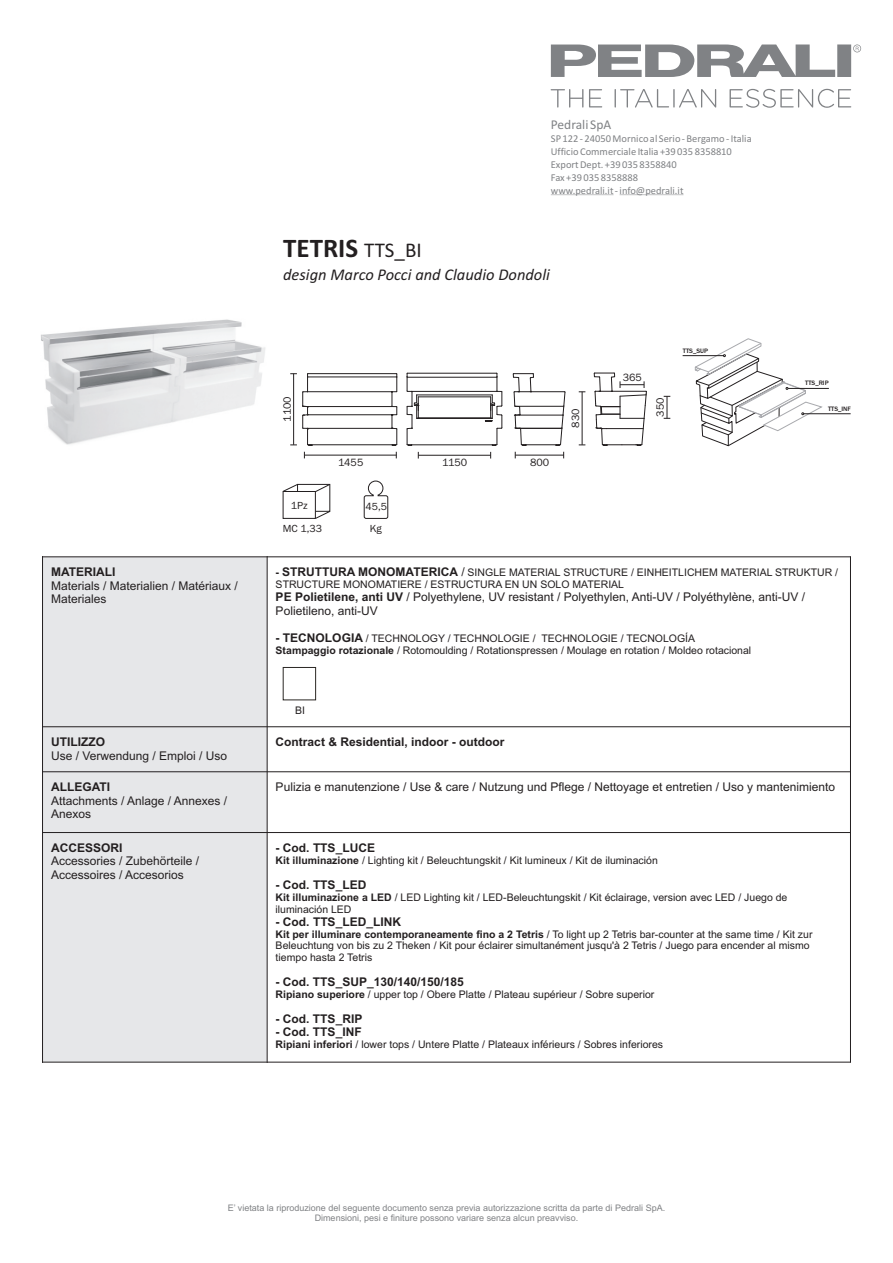
<style>
.page{position:relative;width:893px;height:1263px;background:#fff}
.page>*{position:absolute;margin:0;border:0;box-sizing:border-box;transform-origin:0 0}
.t1{font:700 27px "Calibri";color:#231f20}
.t2{font:italic 16.5px "Calibri";color:#231f20}
.t3{font:13.5px "Calibri";color:#808285}
.t4{font:12px/13.4px "Arial";color:#231f20}
.t5{font:700 12px "Arial";color:#231f20}
.t6{font:10.95px "Franklin Gothic";color:#231f20}
.t7{font:10.65px "Franklin Gothic";color:#231f20}
.t8{font:10.5px/11.7px "Arial";color:#231f20}
.t9{font:10.5px/12.8px "Calibri";color:#808285}
.t10{font:9px/10.1px "Arial";color:#808285;text-align:center}
.t11{font:500 6.6px "Franklin Gothic";color:#231f20}
.s1{font-weight:400;font-size:21px}
.s2{font-weight:700}
.s3{font-weight:700;font-size:12px}
.s4{font-size:12px}
</style>
<div class="page">
<div style="left:43px;top:557px;width:224px;height:170px;background:#e6e7e9"></div>
<div style="left:43px;top:727px;width:224px;height:45px;background:#e6e7e9"></div>
<div style="left:43px;top:772px;width:224px;height:60px;background:#e6e7e9"></div>
<div style="left:43px;top:832px;width:224px;height:230px;background:#e6e7e9"></div>
<hr style="left:42px;top:556px;width:1px;height:506px;background:#231f20">
<hr style="left:267px;top:556px;width:1px;height:506px;background:#231f20">
<hr style="left:850px;top:556px;width:1px;height:506px;background:#231f20">
<hr style="left:42px;top:1062px;width:809px;height:1px;background:#231f20">
<hr style="left:42px;top:832px;width:809px;height:1px;background:#231f20">
<hr style="left:42px;top:771px;width:809px;height:1px;background:#231f20">
<hr style="left:42px;top:726px;width:809px;height:1px;background:#231f20">
<hr style="left:42px;top:556px;width:809px;height:1px;background:#231f20">
<div style="left:283px;top:667px;width:33px;height:33px;border:1px solid #2a2723"></div>
<svg style="left:364px;top:481px;width:24px;height:38px"></svg>
<svg style="left:282px;top:484px;width:49px;height:35px"></svg>
<hr style="left:305px;top:455px;width:91px;height:1px;background:#231f20">
<hr style="left:515px;top:455px;width:49px;height:1px;background:#231f20">
<hr style="left:582px;top:392px;width:1px;height:53px;background:#231f20">
<hr style="left:308px;top:373px;width:88px;height:1px;background:#231f20">
<hr style="left:308px;top:377px;width:88px;height:1px;background:#231f20">
<hr style="left:308px;top:391px;width:84px;height:1px;background:#231f20">
<hr style="left:307px;top:406px;width:85px;height:1px;background:#231f20">
<hr style="left:307px;top:414px;width:85px;height:1px;background:#231f20">
<hr style="left:307px;top:428px;width:85px;height:1px;background:#231f20">
<hr style="left:308px;top:444px;width:88px;height:1px;background:#231f20">
<svg style="left:391px;top:373px;width:7px;height:73px"></svg>
<svg style="left:290px;top:373px;width:23px;height:73px"></svg>
<hr style="left:515px;top:406px;width:48px;height:1px;background:#231f20">
<hr style="left:515px;top:415px;width:48px;height:1px;background:#231f20">
<hr style="left:531px;top:391px;width:34px;height:1px;background:#231f20">
<hr style="left:516px;top:428px;width:45px;height:1px;background:#231f20">
<hr style="left:522px;top:444px;width:38px;height:1px;background:#231f20">
<svg style="left:556px;top:391px;width:9px;height:55px"></svg>
<svg style="left:513px;top:373px;width:21px;height:73px"></svg>
<img style="left:41px;top:319px;width:224px;height:126px">
<hr style="left:683px;top:355px;width:40px;height:1px;background:#231f20">
<hr style="left:788px;top:388px;width:41px;height:1px;background:#231f20">
<hr style="left:804px;top:413px;width:47px;height:1px;background:#231f20">
<svg style="left:695px;top:338px;width:127px;height:108px"></svg>
<hr style="left:412px;top:391px;width:85px;height:1px;background:#231f20">
<hr style="left:417px;top:395px;width:75px;height:1px;background:#231f20">
<hr style="left:407px;top:445px;width:90px;height:1px;background:#231f20">
<hr style="left:418px;top:418px;width:73px;height:1px;background:#231f20">
<hr style="left:418px;top:397px;width:73px;height:1px;background:#231f20">
<hr style="left:407px;top:373px;width:90px;height:1px;background:#231f20">
<hr style="left:407px;top:377px;width:90px;height:1px;background:#231f20">
<svg style="left:406px;top:373px;width:13px;height:73px"></svg>
<svg style="left:485px;top:373px;width:18px;height:73px"></svg>
<hr style="left:418px;top:455px;width:73px;height:1px;background:#231f20">
<svg style="left:664px;top:396px;width:6px;height:23px"></svg>
<svg style="left:594px;top:373px;width:53px;height:73px"></svg>
<hr style="left:551px;top:195px;width:62px;height:1px;background:#808285">
<hr style="left:620px;top:195px;width:63px;height:1px;background:#808285">
<svg style="left:551px;top:44px;width:310px;height:64px"></svg>
<p class="t3" style="left:551px;top:119px;width:62px">Pedrali SpA</p>
<p class="t9" style="left:551px;top:133px;width:202px">SP 122 - 24050 Mornico al Serio - Bergamo - Italia Ufficio Commerciale Italia +39 035 8358810<br>Export Dept. +39 035 8358840<br>Fax +39 035 8358888<br>www.pedrali.it - info@pedrali.it</p>
<p class="t1" style="left:283px;top:237px;width:140px">TETRIS <span class="s1">TTS_BI</span></p>
<p class="t2" style="left:283px;top:268px;width:268px">design Marco Pocci and Claudio Dondoli</p>
<p class="t6" style="left:283px;top:421px;width:27px;rotate:-90deg">1100</p>
<p class="t6" style="left:572px;top:428px;width:21px;rotate:-90deg">830</p>
<p class="t6" style="left:338px;top:458px;width:27px">1455</p>
<p class="t6" style="left:442px;top:458px;width:27px">1150</p>
<p class="t6" style="left:530px;top:458px;width:21px">800</p>
<p class="t7" style="left:291px;top:501px;width:18px">1Pz</p>
<p class="t7" style="left:365px;top:503px;width:23px">45,5</p>
<p class="t7" style="left:283px;top:525px;width:41px">MC 1,33</p>
<p class="t7" style="left:370px;top:525px;width:14px">Kg</p>
<p class="t6" style="left:623px;top:373px;width:21px">365</p>
<p class="t6" style="left:656px;top:417px;width:21px;rotate:-90deg">350</p>
<p class="t11" style="left:683px;top:348px;width:27px">TTS_SUP</p>
<p class="t11" style="left:805px;top:381px;width:25px">TTS_RIP</p>
<p class="t11" style="left:828px;top:406px;width:24px">TTS_INF</p>
<p class="t4" style="left:51px;top:566px;width:188px"><span class="s2">MATERIALI<br></span>Materials / Materialien / Matériaux /<br>Materiales</p>
<p class="t8" style="left:276px;top:567px;width:564px"><span class="s2">-</span> <span class="s3">STRUTTURA MONOMATERICA</span> <span class="s4">/</span> SINGLE MATERIAL STRUCTURE / EINHEITLICHEM MATERIAL STRUKTUR /<br>STRUCTURE MONOMATIERE / ESTRUCTURA EN UN SOLO MATERIAL</p>
<p class="t4" style="left:276px;top:591px;width:531px"><span class="s2">PE Polietilene, anti UV</span> / Polyethylene, UV resistant / Polyethylen, Anti-UV / Polyéthylène, anti-UV /<br>Polietileno, anti-UV</p>
<p class="t8" style="left:276px;top:633px;width:477px"><span class="s3">- TECNOLOGIA</span> / TECHNOLOGY / TECHNOLOGIE / TECHNOLOGIE / TECNOLOGÍA<br><span class="s2">Stampaggio rotazionale</span> / Rotomoulding / Rotationspressen / Moulage en rotation / Moldeo rotacional</p>
<p class="t8" style="left:295px;top:706px;width:11px">BI</p>
<p class="t4" style="left:51px;top:736px;width:178px"><span class="s2">UTILIZZO<br></span>Use / Verwendung / Emploi / Uso</p>
<p class="t5" style="left:276px;top:737px;width:230px">Contract &amp; Residential, indoor - outdoor</p>
<p class="t4" style="left:51px;top:781px;width:178px"><span class="s2">ALLEGATI<br></span>Attachments / Anlage / Annexes /<br>Anexos</p>
<p class="t4" style="left:276px;top:781px;width:561px">Pulizia e manutenzione / Use &amp; care / Nutzung und Pflege / Nettoyage et entretien / Uso y mantenimiento</p>
<p class="t4" style="left:51px;top:842px;width:150px"><span class="s2">ACCESSORI<br></span>Accessories / Zubehörteile /<br>Accessoires / Accesorios</p>
<p class="t5" style="left:276px;top:843px;width:101px">- Cod. TTS_LUCE</p>
<p class="t8" style="left:276px;top:855px;width:384px"><span class="s2">Kit illuminazione</span> / Lighting kit / Beleuchtungskit / Kit lumineux / Kit de iluminación</p>
<p class="t5" style="left:276px;top:880px;width:92px">- Cod. TTS_LED</p>
<p class="t8" style="left:276px;top:892px;width:513px"><span class="s2">Kit illuminazione a LED</span> / LED Lighting kit / LED-Beleuchtungskit / Kit éclairage, version avec LED / Juego de iluminación LED</p>
<p class="t5" style="left:276px;top:917px;width:127px">- Cod. TTS_LED_LINK</p>
<p class="t8" style="left:276px;top:929px;width:538px"><span class="s2">Kit per illuminare contemporaneamente fino a 2 Tetris</span> / To light up 2 Tetris bar-counter at the same time / Kit zur<br>Beleuchtung von bis zu 2 Theken / Kit pour éclairer simultanément jusqu'à 2 Tetris / Juego para encender al mismo tiempo hasta 2 Tetris</p>
<p class="t5" style="left:276px;top:977px;width:190px">- Cod. TTS_SUP_130/140/150/185</p>
<p class="t8" style="left:276px;top:989px;width:380px"><span class="s2">Ripiano superiore</span> / upper top / Obere Platte / Plateau supérieur / Sobre superior</p>
<p class="t5" style="left:276px;top:1014px;width:88px">- Cod. TTS_RIP</p>
<p class="t5" style="left:276px;top:1027px;width:88px">- Cod. TTS_INF</p>
<p class="t8" style="left:276px;top:1040px;width:389px"><span class="s2">Ripiani inferiori</span> / lower tops / Untere Platte / Plateaux inférieurs / Sobres inferiores</p>
<p class="t10" style="left:228px;top:1203px;width:439px">E’ vietata la riproduzione del seguente documento senza previa autorizzazione scritta da parte di Pedrali SpA.<br>Dimensioni, pesi e finiture possono variare senza alcun preavviso.</p>
</div>
